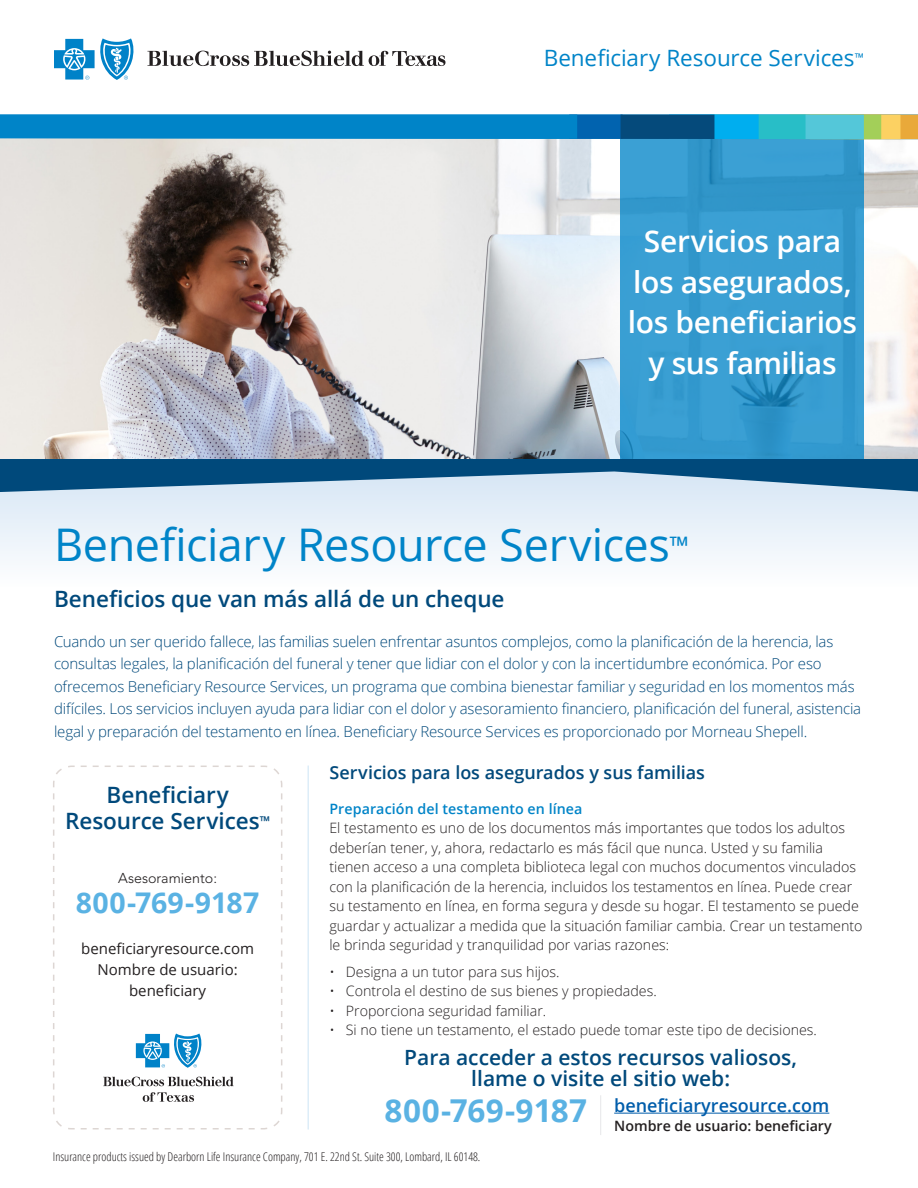
<style>
.page{position:relative;width:918px;height:1188px;background:#fff}
.page>*{position:absolute;margin:0;border:0;box-sizing:border-box;transform-origin:0 0}
.BCBS_Headline{font:45px "Open Sans";letter-spacing:-.01em;color:#0084c8}
.BCBS_Subhead_1{font:700 31.5px "Open Sans";letter-spacing:.005em;color:#5ab2e3}
.BCBS_Intro_Paragraph{font:600 30px/40.5px "Open Sans";letter-spacing:-.015em;color:#fff;text-align:center}
.BCBS_Subhead_1-2{font:700 28.5px "Open Sans";letter-spacing:.005em;color:#5ab2e3}
.BCBS_Intro_Paragraph-2{font:600 22.5px "Open Sans";letter-spacing:-.005em;color:#00497b}
.Product_Life{font:22.5px "Open Sans";letter-spacing:-.005em;color:#0084c8}
.BCBS_Subhead_1-3{font:600 22.5px/25.5px "Open Sans";color:#00497b;text-align:center}
.dn_subhead{font:600 21px/21px "Open Sans";color:#00497b;text-align:center}
.BCBS_Subhead_1-4{font:600 18px "Open Sans";color:#00497b}
.BCBS_Subhead_1-5{font:600 18px "Open Sans";color:#015dab}
.BCBS_Intro_Paragraph-3{font:300 15px/22.5px "Open Sans";letter-spacing:-.01em;color:#00497b}
.dn_text{font:15px/21px "Open Sans";color:#231f20;text-align:center}
.BCBS_Body_Copy{font:300 14.25px/19.5px "Open Sans";color:#231f20}
.BCBS_Subhead_2{font:600 14.25px "Open Sans";letter-spacing:.01em;color:#0084c8}
.dn_text-2{font:600 14.25px "Open Sans";color:#231f20}
.bullets{font:300 14.25px "Avenir LT Std";color:#231f20}
.BCBS_Disclaimers{font:300 condensed 12px "Open Sans";color:#231f20}
.s1{font-size:25.5px}
.s2{font-size:13.5px}
</style>
<div class="page">
<svg style="left:0;top:492px;width:918px;height:68px;fill:#e8f1f9"></svg>
<img style="left:0;top:139px;width:918px;height:320px">
<div style="left:620px;top:135px;width:244px;height:327px;background:linear-gradient(to right,#389ed2,#359ace)"></div>
<div style="left:0;top:459px;width:918px;height:6px;background:#00497b"></div>
<svg style="left:0;top:465px;width:918px;height:27px;background:#5385a9"></svg>
<svg style="left:0;top:115px;width:918px;height:24px;background:#168abb"></svg>
<hr style="left:308px;top:766px;width:1px;height:364px;background:#ddedf8">
<svg style="left:53px;top:765px;width:230px;height:365px"></svg>
<hr style="left:614px;top:1113px;width:215px;height:1px;background:#015dab">
<hr style="left:600px;top:1095px;width:1px;height:40px;background:#e6e7e9">
<svg style="left:147px;top:51px;width:298px;height:15px"></svg>
<svg style="left:54px;top:38px;width:80px;height:42px"></svg>
<svg style="left:136px;top:1034px;width:66px;height:34px"></svg>
<svg style="left:103px;top:1077px;width:131px;height:9px"></svg>
<svg style="left:143px;top:1092px;width:51px;height:10px"></svg>
<p class="Product_Life" style="left:544px;top:43px;width:322px">Beneficiary Resource Services<sup>™</sup></p>
<p class="BCBS_Intro_Paragraph" style="left:628px;top:220px;width:231px">Servicios para los asegurados, los beneficiarios y sus familias</p>
<p class="BCBS_Headline" style="left:54px;top:514px;width:637px">Beneficiary Resource Services<span class="s1">™</span></p>
<p class="BCBS_Intro_Paragraph-2" style="left:54px;top:584px;width:452px">Beneficios que van más allá de un cheque</p>
<p class="BCBS_Intro_Paragraph-3" style="left:54px;top:630px;width:809px">Cuando un ser querido fallece, las familias suelen enfrentar asuntos complejos, como la planificación de la herencia, las consultas legales, la planificación del funeral y tener que lidiar con el dolor y con la incertidumbre económica. Por eso ofrecemos Beneficiary Resource Services, un programa que combina bienestar familiar y seguridad en los momentos más difíciles. Los servicios incluyen ayuda para lidiar con el dolor y asesoramiento financiero, planificación del funeral, asistencia legal y preparación del testamento en línea. Beneficiary Resource Services es proporcionado por Morneau Shepell.</p>
<p class="BCBS_Subhead_1-4" style="left:329px;top:760px;width:377px">Servicios para los asegurados y sus familias</p>
<p class="BCBS_Subhead_2" style="left:329px;top:799px;width:255px">Preparación del testamento en línea</p>
<p class="BCBS_Body_Copy" style="left:329px;top:818px;width:535px">El testamento es uno de los documentos más importantes que todos los adultos deberían tener, y, ahora, redactarlo es más fácil que nunca. Usted y su familia tienen acceso a una completa biblioteca legal con muchos documentos vinculados con la planificación de la herencia, incluidos los testamentos en línea. Puede crear su testamento en línea, en forma segura y desde su hogar. El testamento se puede guardar y actualizar a medida que la situación familiar cambia. Crear un testamento le brinda seguridad y tranquilidad por varias razones:</p>
<p class="BCBS_Body_Copy" style="left:329px;top:961px;width:232px">• Designa a un tutor para sus hijos.</p>
<p class="BCBS_Body_Copy" style="left:329px;top:981px;width:329px">• Controla el destino de sus bienes y propiedades.</p>
<p class="BCBS_Body_Copy" style="left:329px;top:1000px;width:218px">• Proporciona seguridad familiar.</p>
<p class="BCBS_Body_Copy" style="left:329px;top:1020px;width:489px">• Si no tiene un testamento, el estado puede tomar este tipo de decisiones.</p>
<p class="dn_subhead" style="left:404px;top:1047px;width:394px">Para acceder a estos recursos valiosos, llame o visite el sitio web:</p>
<p class="BCBS_Subhead_1" style="left:384px;top:1089px;width:204px">800-769-9187</p>
<p class="BCBS_Subhead_1-5" style="left:614px;top:1093px;width:217px">beneficiaryresource.com</p>
<p class="dn_text-2" style="left:614px;top:1116px;width:219px">Nombre de usuario: beneficiary</p>
<p class="BCBS_Disclaimers" style="left:53px;top:1148px;width:429px">Insurance products issued by Dearborn Life Insurance Company, 701 E. 22nd St. Suite 300, Lombard, IL 60148.</p>
<p class="BCBS_Subhead_1-3" style="left:65px;top:782px;width:206px">Beneficiary<br>Resource Services<span class="s2">™</span></p>
<p class="bullets" style="left:118px;top:869px;width:100px">Asesoramiento:</p>
<p class="BCBS_Subhead_1-2" style="left:76px;top:882px;width:185px">800-769-9187</p>
<p class="dn_text" style="left:81px;top:938px;width:174px">beneficiaryresource.com</p>
<p class="dn_text" style="left:98px;top:959px;width:142px">Nombre de usuario: beneficiary</p>
</div>
